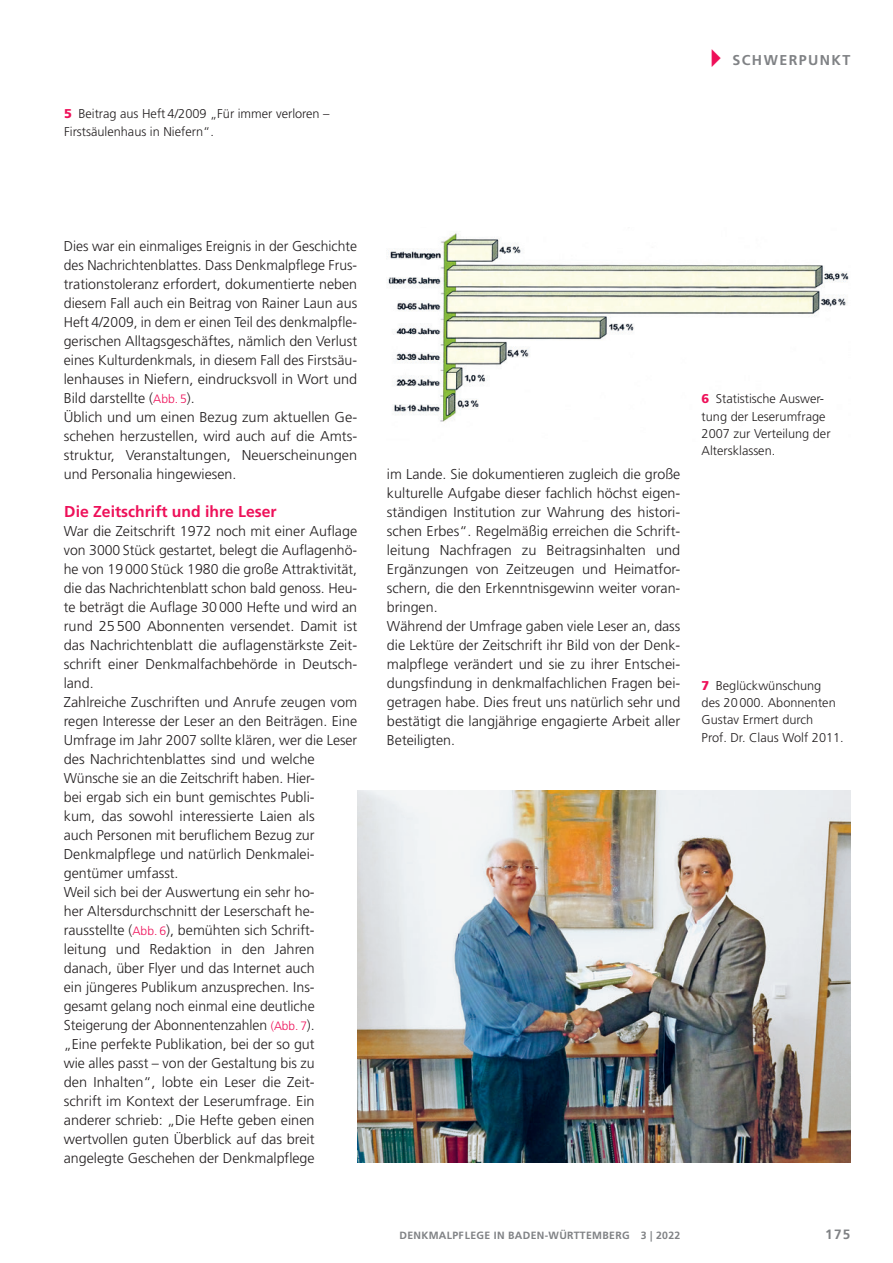
<style>
.page{position:relative;width:893px;height:1263px;background:#fff}
.page>*{position:absolute;margin:0;border:0;box-sizing:border-box;transform-origin:0 0}
.t1{font:700 15.75px "Frutiger LT";color:#ee1059}
.t2{font:300 14.25px/19px "Frutiger LT";color:#231f20}
.t3{font:700 14.25px "Frutiger LT";letter-spacing:.1em;color:#808285}
.t4{font:700 13.5px "Frutiger LT";color:#808285}
.t5{font:300 12.75px/17.2px "Frutiger LT";color:#231f20}
.t6{font:700 10.5px "Frutiger LT";letter-spacing:.03em;color:#808285}
.s1{font-weight:900;color:#ee1059}
.s2{color:#ee1059}
.s3{font-family:"Frutiger";font-size:12.15px;color:#ee1059}
</style>
<div class="page">
<img style="left:387px;top:232px;width:462px;height:190px">
<img style="left:357px;top:791px;width:493px;height:372px">
<p class="t5" style="left:64px;top:106px;width:267px"><span class="s1">5</span> Beitrag aus Heft 4/2009 „Für immer verloren –<br>Firstsäulenhaus in Niefern“.</p>
<p class="t3" style="left:701px;top:52px;width:151px"><span class="s2">✔</span>Schwerpunkt</p>
<p class="t2" style="left:64px;top:237px;width:295px">Dies war ein einmaliges Ereignis in der Geschichte des Nachrichtenblattes. Dass Denkmalpflege Frus&shy;trationstoleranz erfordert, dokumentierte neben diesem Fall auch ein Beitrag von Rainer Laun aus Heft 4/2009, in dem er einen Teil des denkmalpfle&shy;gerischen Alltagsgeschäftes, nämlich den Verlust eines Kulturdenkmals, in diesem Fall des Firstsäu&shy;lenhauses in Niefern, eindrucksvoll in Wort und Bild darstellte (<span class="s3">Abb. 5</span>).<br>Üblich und um einen Bezug zum aktuellen Ge&shy;schehen herzustellen, wird auch auf die Amts&shy;struktur, Veranstaltungen, Neuerscheinungen und Personalia hingewiesen.</p>
<p class="t1" style="left:64px;top:502px;width:214px">Die Zeitschrift und ihre Leser</p>
<p class="t2" style="left:64px;top:522px;width:295px">War die Zeitschrift 1972 noch mit einer Auflage von 3000 Stück gestartet, belegt die Auflagenhö&shy;he von 19000 Stück 1980 die große Attraktivität, die das Nachrichtenblatt schon bald genoss. Heu&shy;te beträgt die Auflage 30000 Hefte und wird an rund 25500 Abonnenten versendet. Damit ist das Nachrichtenblatt die auflagenstärkste Zeit&shy;schrift einer Denkmalfachbehörde in Deutsch&shy;land.<br>Zahlreiche Zuschriften und Anrufe zeugen vom regen Interesse der Leser an den Beiträgen. Eine Umfrage im Jahr 2007 sollte klären, wer die Leser des Nachrichtenblattes sind und welche Wünsche sie an die Zeitschrift haben. Hier-<br>bei ergab sich ein bunt gemischtes Publi-<br>kum, das sowohl interessierte Laien als<br>auch Personen mit beruflichem Bezug zur Denkmalpflege und natürlich Denkmalei&shy;gentümer umfasst.<br>Weil sich bei der Auswertung ein sehr ho-<br>her Altersdurchschnitt der Leserschaft he&shy;rausstellte (<span class="s3">Abb. 6</span>), bemühten sich Schrift&shy;leitung und Redaktion in den Jahren danach, über Flyer und das Internet auch<br>ein jüngeres Publikum anzusprechen. Ins&shy;gesamt gelang noch einmal eine deutliche Steigerung der Abonnentenzahlen <span class="s3">(Abb. 7</span>).<br>„Eine perfekte Publikation, bei der so gut<br>wie alles passt – von der Gestaltung bis zu<br>den Inhalten“, lobte ein Leser die Zeit-<br>schrift im Kontext der Leserumfrage. Ein anderer schrieb: „Die Hefte geben einen wertvollen guten Überblick auf das breit angelegte Geschehen der Denkmalpflege</p>
<p class="t2" style="left:387px;top:465px;width:295px">im Lande. Sie dokumentieren zugleich die große kulturelle Aufgabe dieser fachlich höchst eigen&shy;ständigen Institution zur Wahrung des histori&shy;schen Erbes“. Regelmäßig erreichen die Schrift&shy;leitung Nachfragen zu Beitragsinhalten und Ergänzungen von Zeitzeugen und Heimatfor&shy;schern, die den Erkenntnisgewinn weiter voran&shy;bringen.<br>Während der Umfrage gaben viele Leser an, dass die Lektüre der Zeitschrift ihr Bild von der Denk&shy;malpflege verändert und sie zu ihrer Entschei&shy;dungsfindung in denkmalfachlichen Fragen bei&shy;getragen habe. Dies freut uns natürlich sehr und bestätigt die langjährige engagierte Arbeit aller Beteiligten.</p>
<p class="t5" style="left:702px;top:390px;width:130px"><span class="s1">6</span> Statistische Auswer&shy;tung der Leserumfrage<br>2007 zur Verteilung der<br>Altersklassen.</p>
<p class="t5" style="left:702px;top:677px;width:144px"><span class="s1">7</span> Beglückwünschung<br>des 20000. Abonnenten<br>Gustav Ermert durch<br>Prof. Dr. Claus Wolf 2011.</p>
<p class="t6" style="left:399px;top:1229px;width:282px">DENKMALPFLEGE IN BADEN-WÜRTTEMBERG 3 | 2022</p>
<p class="t4" style="left:825px;top:1226px;width:27px">175</p>
</div>
